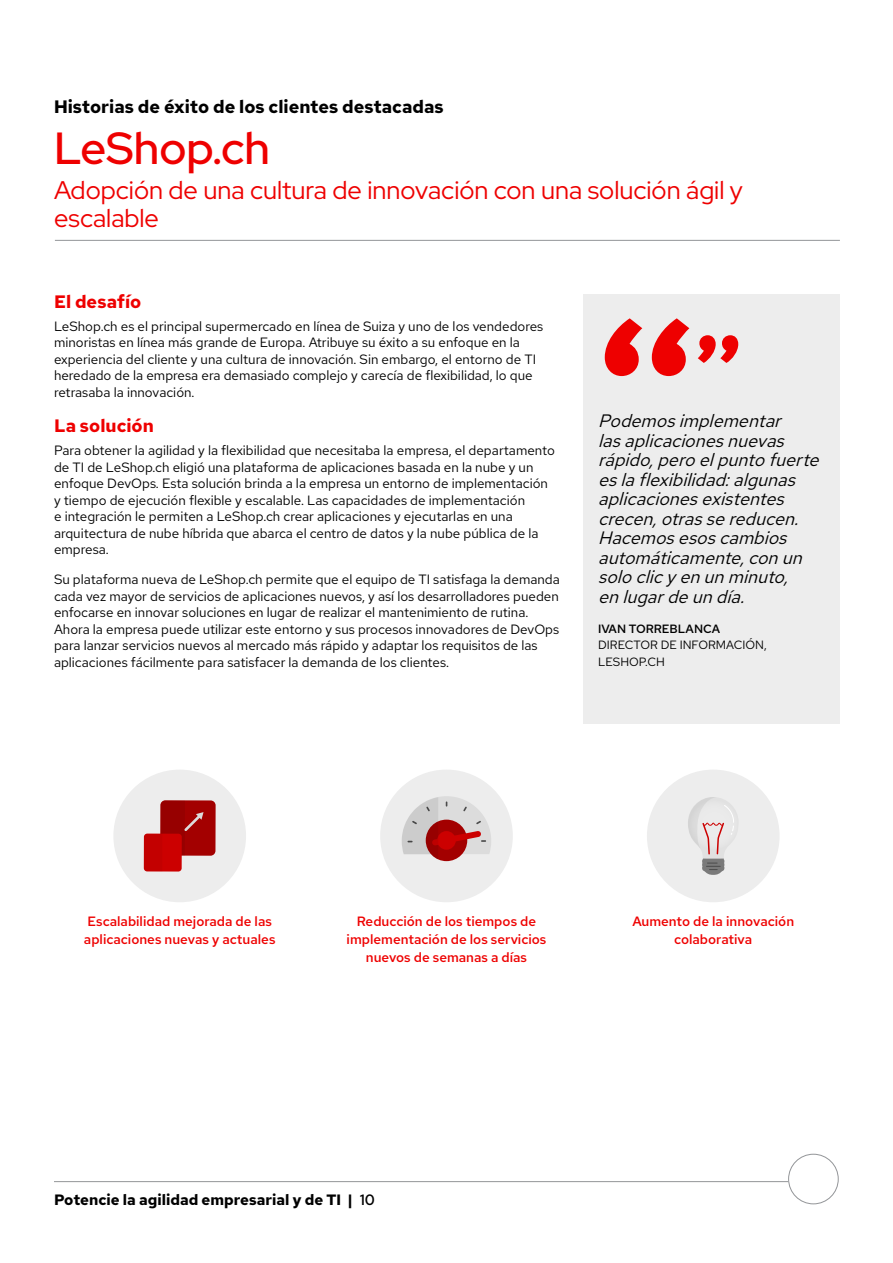
<style>
.page{position:relative;width:893px;height:1263px;background:#fff}
.page>*{position:absolute;margin:0;border:0;box-sizing:border-box;transform-origin:0 0}
.t1{font:800 187.5px "Overpass";color:#e00}
.t2{font:500 45px "Red Hat Display";color:#e00}
.t3{font:25.5px/28.5px "Red Hat Display";color:#e00}
.t4{font:italic 18px/19.5px "Red Hat Text";color:#000}
.t5{font:700 18px "Red Hat Text";color:#000}
.t6{font:700 18px "Red Hat Text";color:#e00}
.t7{font:700 15px "Red Hat Text";color:#000}
.t8{font:13.5px/16.5px "Red Hat Text";color:#000}
.t9{font:500 13.5px/18px "Red Hat Text";color:#e00;text-align:center}
.t10{font:12px/16.5px "Red Hat Text";color:#000}
.t11{font:500 12px "Red Hat Text";color:#000}
.s1{font-weight:500}
</style>
<div class="page">
<hr style="left:54px;top:1181px;width:734px;height:1px;background:#939598">
<div style="left:788px;top:1154px;width:51px;height:50px;border:1px solid #939598;border-radius:50%"></div>
<hr style="left:55px;top:240px;width:785px;height:1px;background:#939598">
<div style="left:583px;top:294px;width:257px;height:429px;background:#ededed"></div>
<div style="left:647px;top:770px;width:133px;height:132px;background:#ededed;border-radius:50%"></div>
<div style="left:380px;top:770px;width:133px;height:132px;background:#ededed;border-radius:50%"></div>
<div style="left:113px;top:770px;width:133px;height:132px;background:#ededed;border-radius:50%"></div>
<svg style="left:688px;top:797px;width:50px;height:78px"></svg>
<svg style="left:402px;top:796px;width:89px;height:64px"></svg>
<div style="left:160px;top:800px;width:56px;height:56px;background:#a30000;border-radius:5px"></div>
<svg style="left:144px;top:800px;width:60px;height:71px"></svg>
<h3 class="t5" style="left:54px;top:94px;width:391px">Historias de éxito de los clientes destacadas</h3>
<h2 class="t2" style="left:54px;top:118px;width:218px">LeShop.ch</h2>
<h3 class="t3" style="left:54px;top:175px;width:690px">Adopción de una cultura de innovación con una solución ágil y escalable</h3>
<h3 class="t6" style="left:54px;top:289px;width:89px">El desafío</h3>
<p class="t8" style="left:54px;top:318px;width:491px">LeShop.ch es el principal supermercado en línea de Suiza y uno de los vendedores minoristas en línea más grande de Europa. Atribuye su éxito a su enfoque en la experiencia del cliente y una cultura de innovación. Sin embargo, el entorno de TI heredado de la empresa era demasiado complejo y carecía de flexibilidad, lo que retrasaba la innovación.</p>
<h3 class="t6" style="left:54px;top:414px;width:101px">La solución</h3>
<p class="t8" style="left:54px;top:442px;width:502px">Para obtener la agilidad y la flexibilidad que necesitaba la empresa, el departamento de TI de LeShop.ch eligió una plataforma de aplicaciones basada en la nube y un enfoque DevOps. Esta solución brinda a la empresa un entorno de implementación y tiempo de ejecución flexible y escalable. Las capacidades de implementación<br>e integración le permiten a LeShop.ch crear aplicaciones y ejecutarlas en una arquitectura de nube híbrida que abarca el centro de datos y la nube pública de la empresa.</p>
<p class="t8" style="left:54px;top:571px;width:507px">Su plataforma nueva de LeShop.ch permite que el equipo de TI satisfaga la demanda cada vez mayor de servicios de aplicaciones nuevos, y así los desarrolladores pueden enfocarse en innovar soluciones en lugar de realizar el mantenimiento de rutina.<br>Ahora la empresa puede utilizar este entorno y sus procesos innovadores de DevOps para lanzar servicios nuevos al mercado más rápido y adaptar los requisitos de las aplicaciones fácilmente para satisfacer la demanda de los clientes.</p>
<h1 class="t1" style="left:598px;top:269px;width:145px">“<sup>”</sup></h1>
<p class="t4" style="left:598px;top:411px;width:228px">Podemosimplementar lasaplicacionesnuevas rápido,peroelpuntofuerte eslaflexibilidad:algunas aplicacionesexistentes crecen,otrassereducen.<br>Hacemosesoscambios automáticamente,conun soloclicyenunminuto, enlugardeundía.</p>
<p class="t11" style="left:598px;top:621px;width:123px">IVAN TORREBLANCA</p>
<p class="t10" style="left:598px;top:637px;width:170px">DIRECTOR DE INFORMACIÓN,<br>LESHOP.CH</p>
<p class="t9" style="left:84px;top:912px;width:193px;text-align:left">Escalabilidad mejorada de las aplicaciones nuevas y actuales</p>
<p class="t9" style="left:347px;top:912px;width:201px">Reducción de los tiempos de implementación de los servicios nuevos de semanas a días</p>
<p class="t9" style="left:632px;top:912px;width:163px">Aumento de la innovación colaborativa</p>
<p class="t7" style="left:54px;top:1190px;width:322px">Potencie la agilidad empresarial y de TI | <span class="s1">10</span></p>
</div>
